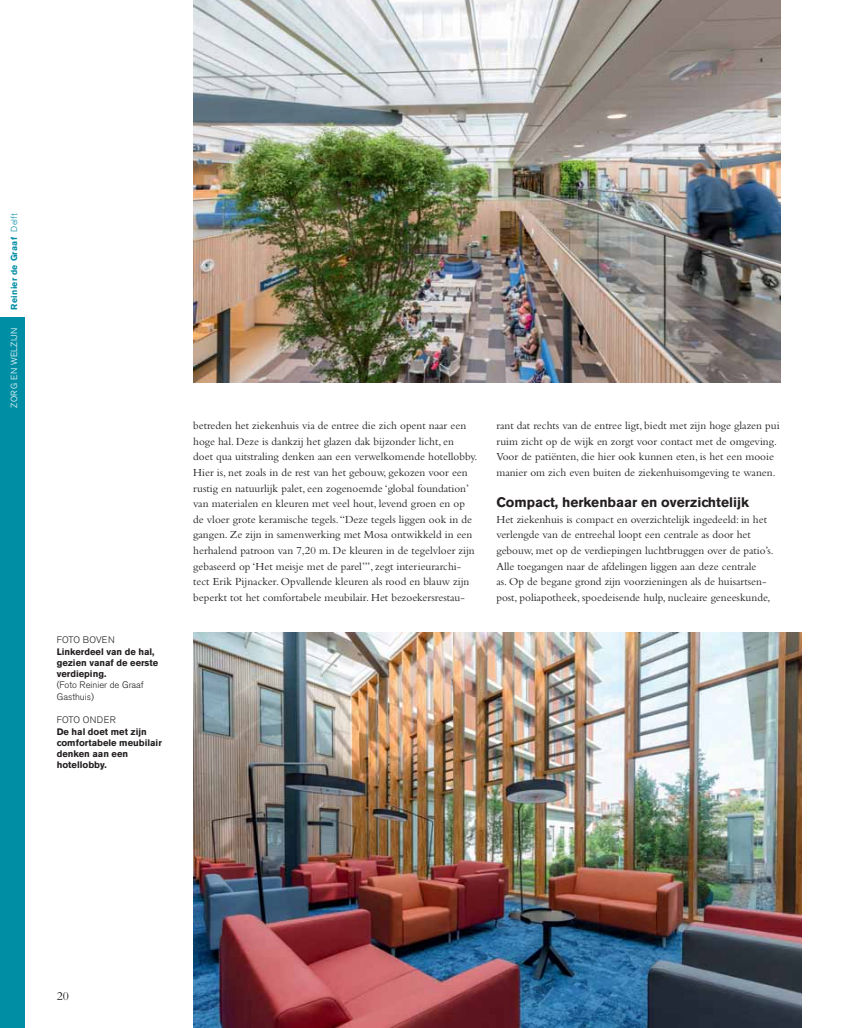
<style>
.page{position:relative;width:851px;height:1028px;background:#fff}
.page>*{position:absolute;margin:0;border:0;box-sizing:border-box;transform-origin:0 0}
.t1{font:700 13.75px "Akzidenz Grotesk BE";color:#231f20}
.t2{font:12.5px "Bembo";color:#231f20}
.t3{font:11.25px/15.6px "Bembo";color:#231f20}
.t4{font:700 9.38px/11.2px "Akzidenz Grotesk BE";color:#231f20}
.t5{font:300 9.38px/11.2px "Akzidenz Grotesk BE";color:#231f20}
.t6{font:300 9.38px "Akzidenz Grotesk BE";letter-spacing:.035em;color:#231f20}
.t7{font:700 8.75px "Akzidenz Grotesk BE";letter-spacing:.03em;color:#008ea4}
.t8{font:300 8.75px "Akzidenz Grotesk BE";letter-spacing:.05em;color:#fff}
.s1{font-weight:300}
</style>
<div class="page">
<div style="left:0;top:317px;width:25px;height:711px;background:#008ea4"></div>
<img style="left:193px;top:632px;width:608px;height:396px">
<img style="left:193px;top:0;width:587px;height:382px">
<p class="t7" style="left:9px;top:309px;width:98px;rotate:-90deg">Reinier de Graaf <span class="s1">Delft</span></p>
<p class="t8" style="left:9px;top:408px;width:82px;rotate:-90deg">ZORG EN WELZIJN</p>
<p class="t5" style="left:57px;top:634px;width:59px">FOTO BOVEN</p>
<p class="t4" style="left:57px;top:646px;width:103px">Linkerdeel van de hal, gezien vanaf de eerste verdieping.</p>
<p class="t5" style="left:57px;top:679px;width:89px">(Foto Reinier de Graaf<br>Gasthuis)</p>
<p class="t6" style="left:57px;top:715px;width:61px">FOTO ONDER</p>
<p class="t4" style="left:57px;top:726px;width:107px">De hal doet met zijn comfortabele meubilair denken aan een hotellobby.</p>
<p class="t3" style="left:193px;top:417px;width:285px">betreden het ziekenhuis via de entree die zich opent naar een hoge hal. Deze is dankzij het glazen dak bijzonder licht, en<br>doet qua uitstraling denken aan een verwelkomende hotellobby.<br>Hier is, net zoals in de rest van het gebouw, gekozen voor een rustig en natuurlijk palet, een zogenoemde ‘global foundation’ van materialen en kleuren met veel hout, levend groen en op de vloer grote keramische tegels. “Deze tegels liggen ook in de gangen. Ze zijn in samenwerking met Mosa ontwikkeld in een herhalend patroon van 7,20 m. De kleuren in de tegelvloer zijn gebaseerd op ‘Het meisje met de parel’”, zegt interieurarchi&shy;tect Erik Pijnacker. Opvallende kleuren als rood en blauw zijn beperkt tot het comfortabele meubilair. Het bezoekersrestau-</p>
<p class="t3" style="left:496px;top:417px;width:284px">rant dat rechts van de entree ligt, biedt met zijn hoge glazen pui ruim zicht op de wijk en zorgt voor contact met de omgeving.<br>Voor de patiënten, die hier ook kunnen eten, is het een mooie manier om zich even buiten de ziekenhuisomgeving te wanen.</p>
<p class="t1" style="left:496px;top:494px;width:254px">Compact, herkenbaar en overzichtelijk</p>
<p class="t3" style="left:496px;top:511px;width:279px">Het ziekenhuis is compact en overzichtelijk ingedeeld: in het verlengde van de entreehal loopt een centrale as door het gebouw, met op de verdiepingen luchtbruggen over de patio’s.<br>Alle toegangen naar de afdelingen liggen aan deze centrale<br>as. Op de begane grond zijn voorzieningen als de huisartsen&shy;post, poliapotheek, spoedeisende hulp, nucleaire geneeskunde,</p>
<p class="t2" style="left:57px;top:988px;width:14px">20</p>
</div>
